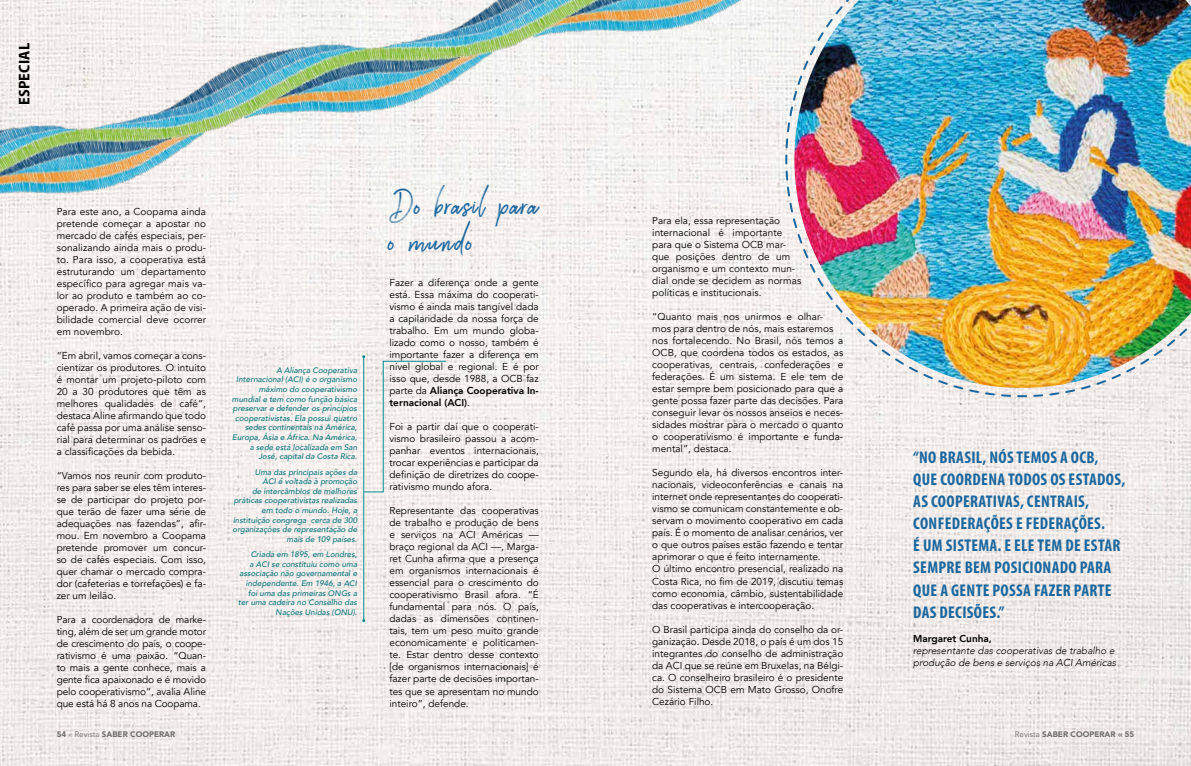
<style>
.page{position:relative;width:1191px;height:766px;background:#fff}
.page>*{position:absolute;margin:0;border:0;box-sizing:border-box;transform-origin:0 0}
.t1{font:36px/36px "Brownhill Script";letter-spacing:.05em;color:#1b679f}
.t2{font:700 condensed 17px/22px "Myriad Pro";letter-spacing:.02em;color:#1b679f}
.t3{font:700 semi-condensed 15.5px "Myriad Pro";letter-spacing:.02em;color:#000}
.t4{font:10px/12px "Avenir";color:#000;text-align:justify}
.t5{font:italic 300 10px/12px "Avenir";color:#000}
.t6{font:800 10px "Avenir";color:#000}
.t7{font:italic 500 8px/9.6px "Avenir";color:#0b7880;text-align:right}
.t8{font:900 8px "Avenir LT Std";color:#706f6f}
.s1{font-weight:800}
.s2{font-weight:400}
</style>
<div class="page">
<img style="left:0;top:278px;width:1191px;height:487px">
<img style="left:0;top:0;width:784px;height:278px">
<img style="left:784px;top:0;width:407px;height:398px">
<hr style="left:363px;top:356px;width:1px;height:264px;background:#058d96">
<svg style="left:362px;top:355px;width:85px;height:137px"></svg>
<h3 class="t3" style="left:16px;top:105px;width:64px;rotate:-90deg">ESPECIAL</h3>
<p class="t4" style="left:57px;top:205px;width:151px">Para este ano, a Coopama ainda pretende começar a apostar no mercado de cafés especiais, per&shy;sonalizando ainda mais o produ&shy;to. Para isso, a cooperativa está estruturando um departamento específico para agregar mais va&shy;lor ao produto e também ao co&shy;operado. A primeira ação de visi&shy;bilidade comercial deve ocorrer em novembro.</p>
<p class="t4" style="left:57px;top:349px;width:151px">“Em abril, vamos começar a cons&shy;cientizar os produtores. O intuito é montar um projeto-piloto com 20 a 30 produtores que têm as melhores qualidades de café”, destaca Aline afirmando que todo café passa por uma análise senso&shy;rial para determinar os padrões e a classificações da bebida.</p>
<p class="t4" style="left:57px;top:469px;width:151px">“Vamos nos reunir com produto&shy;res para saber se eles têm interes&shy;se de participar do projeto por&shy;que terão de fazer uma série de adequações nas fazendas”, afir&shy;mou. Em novembro a Coopama pretende promover um concur&shy;so de cafés especiais. Com isso, quer chamar o mercado compra&shy;dor (cafeterias e torrefações) e fa&shy;zer um leilão.</p>
<p class="t4" style="left:57px;top:613px;width:151px">Para a coordenadora de marke&shy;ting, além de ser um grande motor de crescimento do país, o coope&shy;rativismo é uma paixão. “Quan&shy;to mais a gente conhece, mais a gente fica apaixonado e é movido pelo cooperativismo”, avalia Aline que está há 8 anos na Coopama.</p>
<p class="t7" style="left:232px;top:365px;width:127px">A Aliança Cooperativa<br>Internacional (ACI) é o organismo máximo do cooperativismo mundial e tem como função básica preservar e defender os princípios cooperativistas. Ela possui quatro sedes continentais na América,<br>Europa, Ásia e África. Na América, a sede está localizada em San<br>José, capital da Costa Rica.</p>
<p class="t7" style="left:233px;top:467px;width:126px">Uma das principais ações da<br>ACI é voltada à promoção<br>de intercâmbios de melhores práticas cooperativistas realizadas em todo o mundo. Hoje, a instituição congrega cerca de 300 organizações de representação de mais de 109 países.</p>
<p class="t7" style="left:238px;top:549px;width:121px">Criada em 1895, em Londres,<br>a ACI se constituiu como uma associação não governamental e independente. Em 1946, a ACI foi uma das primeiras ONGs a ter uma cadeira no Conselho das<br>Nações Unidas (ONU).</p>
<h1 class="t1" style="left:389px;top:184px;width:151px">Do brasil para o mundo</h1>
<p class="t4" style="left:389px;top:277px;width:151px">Fazer a diferença onde a gente está. Essa máxima do cooperati&shy;vismo é ainda mais tangível dada a capilaridade da nossa força de trabalho. Em um mundo globa&shy;lizado como o nosso, também é importante fazer a diferença em nível global e regional. E é por isso que, desde 1988, a OCB faz parte da <span class="s1">Aliança Cooperativa In&shy;ternacional (ACI)</span>.</p>
<p class="t4" style="left:389px;top:421px;width:151px">Foi a partir daí que o cooperati&shy;vismo brasileiro passou a acom&shy;panhar eventos internacionais, trocar experiências e participar da definição de diretrizes do coope&shy;rativismo mundo afora.</p>
<p class="t4" style="left:389px;top:505px;width:151px">Representante das cooperativas de trabalho e produção de bens e serviços na ACI Américas — braço regional da ACI —, Marga&shy;ret Cunha afirma que a presença em organismos internacionais é essencial para o crescimento do cooperativismo Brasil afora. “É fundamental para nós. O país, dadas as dimensões continen&shy;tais, tem um peso muito grande economicamente e politicamen&shy;te. Estar dentro desse contexto [de organismos internacionais] é fazer parte de decisões importan&shy;tes que se apresentam no mundo inteiro”, defende.</p>
<p class="t4" style="left:652px;top:215px;width:151px;text-align:left">Para ela, essa representação internacional é importante para que o Sistema OCB mar&shy;que posições dentro de um organismo e um contexto mun&shy;dial onde se decidem as normas políticas e institucionais.</p>
<p class="t4" style="left:652px;top:311px;width:193px;text-align:left">“Quanto mais nos unirmos e olhar&shy;mos para dentro de nós, mais estaremos nos fortalecendo. No Brasil, nós temos a OCB, que coordena todos os estados, as cooperativas, centrais, confederações e federações. É um sistema. E ele tem de estar sempre bem posicionado para que a gente possa fazer parte das decisões. Para conseguir levar os nossos anseios e neces&shy;sidades mostrar para o mercado o quanto o cooperativismo é importante e funda&shy;mental”, destaca.</p>
<p class="t4" style="left:652px;top:467px;width:193px;text-align:left">Segundo ela, há diversos encontros inter&shy;nacionais, videoconferências e canais na internet onde representantes do cooperati&shy;vismo se comunicam constantemente e ob&shy;servam o movimento cooperativo em cada país. É o momento de analisar cenários, ver o que outros países estão fazendo e tentar aprimorar o que é feito internamente.<br>O último encontro presencial, realizado na Costa Rica, no fim de 2019, discutiu temas como economia, câmbio, sustentabilidade das cooperativas e intercooperação.</p>
<p class="t4" style="left:652px;top:623px;width:193px">O Brasil participa ainda do conselho da or&shy;ganização. Desde 2018, o país é um dos 15 integrantes do conselho de administração da ACI que se reúne em Bruxelas, na Bélgi&shy;ca. O conselheiro brasileiro é o presidente do Sistema OCB em Mato Grosso, Onofre Cezário Filho.</p>
<h2 class="t2" style="left:913px;top:447px;width:214px">“NO BRASIL, NÓS TEMOS A OCB,<br>QUE COORDENA TODOS OS ESTADOS,<br>AS COOPERATIVAS, CENTRAIS,<br>CONFEDERAÇÕES E FEDERAÇÕES.<br>É UM SISTEMA. E ELE TEM DE ESTAR<br>SEMPRE BEM POSICIONADO PARA<br>QUE A GENTE POSSA FAZER PARTE<br>DAS DECISÕES.”</h2>
<p class="t6" style="left:913px;top:630px;width:80px">Margaret Cunha,</p>
<p class="t5" style="left:913px;top:644px;width:205px">representante das cooperativas de trabalho e produção de bens e serviços na ACI Américas</p>
<p class="t8" style="left:57px;top:729px;width:120px">54 <span class="s2">« Revista</span> SABER COOPERAR</p>
<p class="t8" style="left:1014px;top:729px;width:121px"><span class="s2">Revista</span> SABER COOPERAR « 55</p>
</div>
